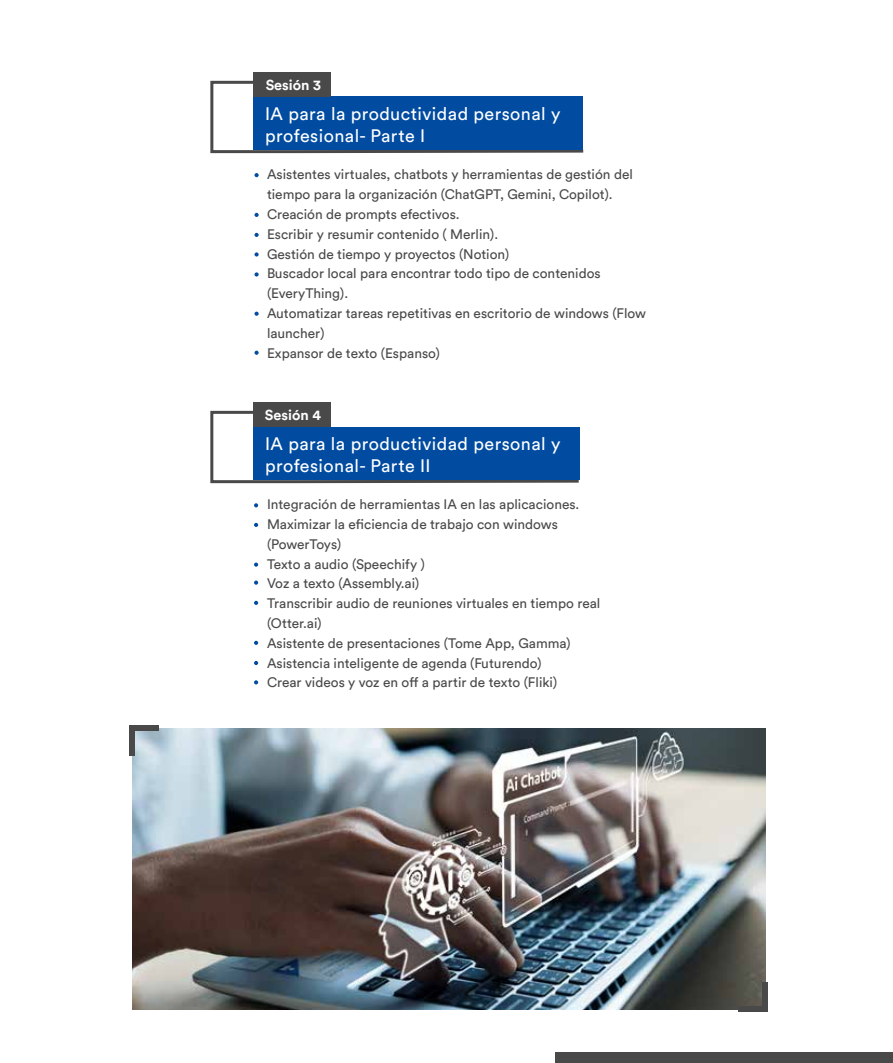
<style>
.page{position:relative;width:893px;height:1063px;background:#fff}
.page>*{position:absolute;margin:0;border:0;box-sizing:border-box;transform-origin:0 0}
.t1{font:17.85px/22.4px "Circular Std";letter-spacing:.025em;color:#fff}
.t2{font:700 14.4px "Circular Std";color:#fff}
.t3{font:13.65px/19.8px "Circular Std";color:#4a494a}
</style>
<div class="page">
<svg style="left:254px;top:173px;width:5px;height:4px"></svg>
<svg style="left:254px;top:213px;width:5px;height:4px"></svg>
<svg style="left:254px;top:233px;width:5px;height:4px"></svg>
<svg style="left:254px;top:252px;width:5px;height:5px"></svg>
<svg style="left:254px;top:272px;width:5px;height:5px"></svg>
<svg style="left:254px;top:312px;width:5px;height:4px"></svg>
<svg style="left:254px;top:351px;width:5px;height:4px"></svg>
<svg style="left:254px;top:503px;width:4px;height:4px"></svg>
<svg style="left:254px;top:523px;width:4px;height:4px"></svg>
<svg style="left:254px;top:563px;width:4px;height:4px"></svg>
<svg style="left:254px;top:581px;width:4px;height:4px"></svg>
<svg style="left:254px;top:601px;width:4px;height:4px"></svg>
<svg style="left:254px;top:641px;width:4px;height:4px"></svg>
<svg style="left:254px;top:661px;width:4px;height:4px"></svg>
<svg style="left:254px;top:680px;width:4px;height:4px"></svg>
<svg style="left:210px;top:80px;width:374px;height:74px"></svg>
<div style="left:253px;top:97px;width:330px;height:53px;background:#014ba0"></div>
<div style="left:253px;top:72px;width:78px;height:25px;background:#4a494a"></div>
<svg style="left:210px;top:410px;width:370px;height:74px"></svg>
<div style="left:253px;top:427px;width:327px;height:52px;background:#014ba0"></div>
<div style="left:253px;top:402px;width:78px;height:25px;background:#4a494a"></div>
<div style="left:556px;top:1052px;width:337px;height:11px;background:#4a494a"></div>
<img style="left:132px;top:728px;width:633px;height:281px">
<div style="left:129px;top:725px;width:30px;height:6px;background:#4a494a"></div>
<div style="left:129px;top:726px;width:6px;height:30px;background:#4a494a"></div>
<div style="left:738px;top:1006px;width:30px;height:6px;background:#4a494a"></div>
<div style="left:762px;top:982px;width:6px;height:30px;background:#4a494a"></div>
<p class="t2" style="left:266px;top:76px;width:57px">Sesión 3</p>
<h1 class="t1" style="left:265px;top:102px;width:297px">IA para la productividad personal y profesional- Parte I</h1>
<p class="t3" style="left:267px;top:164px;width:381px">Asistentes virtuales, chatbots y herramientas de gestión del tiempo para la organización (ChatGPT, Gemini, Copilot).<br>Creación de prompts efectivos.<br>Escribir y resumir contenido ( Merlin).<br>Gestión de tiempo y proyectos (Notion)<br>Buscador local para encontrar todo tipo de contenidos (EveryThing).<br>Automatizar tareas repetitivas en escritorio de windows (Flow launcher)<br>Expansor de texto (Espanso)</p>
<p class="t2" style="left:265px;top:406px;width:57px">Sesión 4</p>
<h1 class="t1" style="left:265px;top:432px;width:297px">IA para la productividad personal y profesional- Parte II</h1>
<p class="t3" style="left:267px;top:494px;width:335px">Integración de herramientas IA en las aplicaciones.<br>Maximizar la eficiencia de trabajo con windows (PowerToys)<br>Texto a audio (Speechify )<br>Voz a texto (Assembly.ai)<br>Transcribir audio de reuniones virtuales en tiempo real (Otter.ai)<br>Asistente de presentaciones (Tome App, Gamma)<br>Asistencia inteligente de agenda (Futurendo)<br>Crear videos y voz en off a partir de texto (Fliki)</p>
</div>
